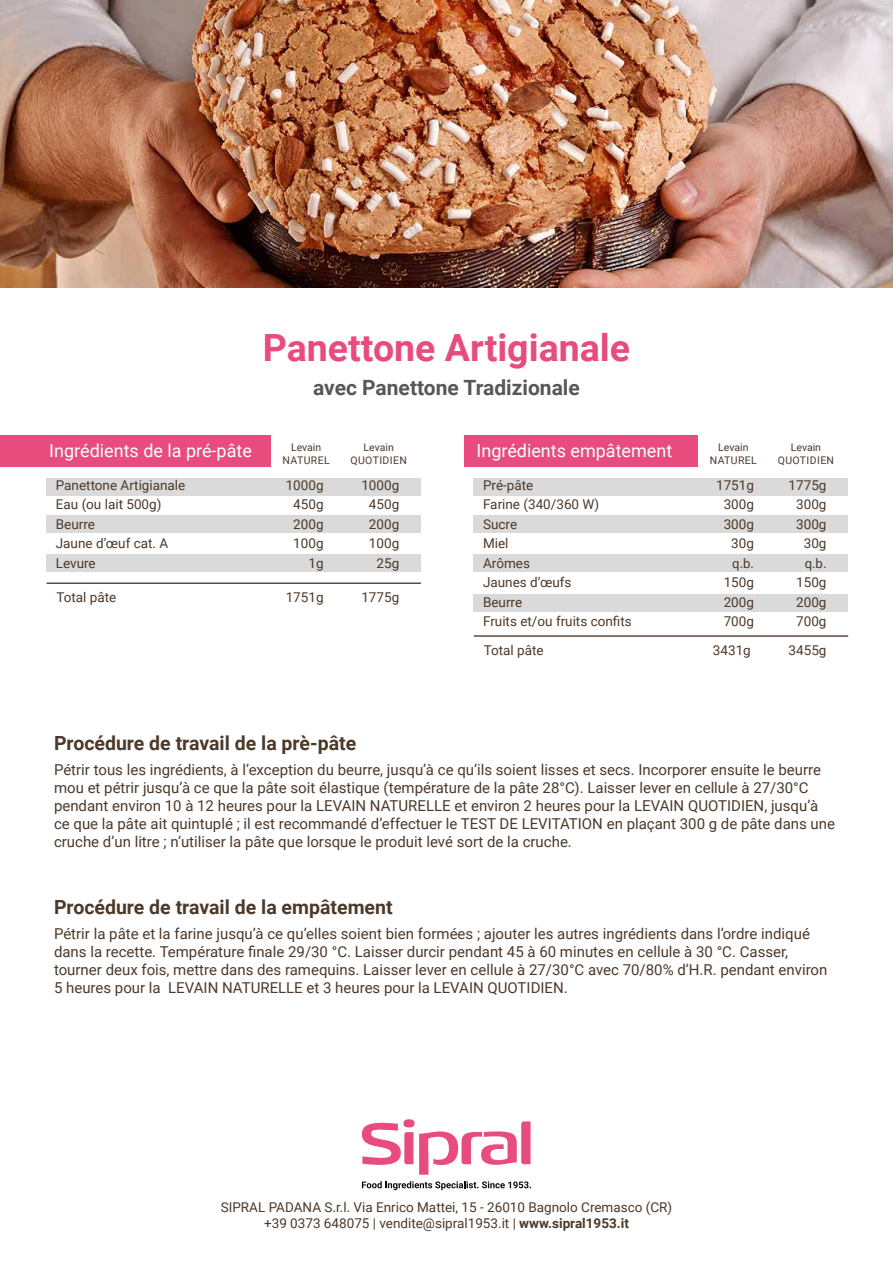
<style>
.page{position:relative;width:893px;height:1263px;background:#fff}
.page>*{position:absolute;margin:0;border:0;box-sizing:border-box;transform-origin:0 0}
.t1{font:700 37.5px "Roboto";color:#e84b7e}
.t2{font:700 21px "Roboto";color:#575756}
.t3{font:700 19.5px "Roboto";color:#4c3929}
.t4{font:18px "Roboto";color:#fff}
.t5{font:15px/18px "Roboto";color:#4c3929}
.t6{font:13.5px/19.5px "Roboto";color:#4c3929;text-align:right}
.t7{font:13.05px "Roboto";color:#4c3929}
.t8{font:10.5px/12.1px "Roboto";letter-spacing:.03em;color:#4b3929;text-align:center}
.t9{font:10.5px/12.1px "Roboto";color:#4b3929;text-align:center}
.s1{font-weight:700}
</style>
<div class="page">
<div style="left:47px;top:554px;width:374px;height:18px;background:#dadada"></div>
<div style="left:474px;top:554px;width:374px;height:18px;background:#dadada"></div>
<div style="left:474px;top:594px;width:374px;height:18px;background:#dadada"></div>
<div style="left:47px;top:478px;width:374px;height:18px;background:#dadada"></div>
<div style="left:474px;top:478px;width:374px;height:18px;background:#dadada"></div>
<div style="left:47px;top:515px;width:374px;height:18px;background:#dadada"></div>
<div style="left:474px;top:515px;width:374px;height:18px;background:#dadada"></div>
<div style="left:0;top:435px;width:271px;height:32px;background:#e84b7e"></div>
<div style="left:465px;top:435px;width:233px;height:32px;background:#e84b7e"></div>
<hr style="left:47px;top:582px;width:374px;height:2px;background:#4c3929">
<hr style="left:474px;top:635px;width:374px;height:2px;background:#4c3929">
<svg style="left:362px;top:1122px;width:51px;height:43px"></svg>
<div style="left:403px;top:1119px;width:12px;height:8px;background:#e84b7e;border-radius:50%"></div>
<svg style="left:419px;top:1121px;width:111px;height:54px"></svg>
<svg style="left:362px;top:1181px;width:169px;height:9px"></svg>
<img style="left:0;top:0;width:893px;height:287px">
<h1 class="t1" style="left:263px;top:321px;width:369px">Panettone Artigianale</h1>
<h2 class="t2" style="left:313px;top:373px;width:268px">avec Panettone Tradizionale</h2>
<p class="t4" style="left:49px;top:438px;width:204px">Ingrédients de la pré-pâte</p>
<p class="t4" style="left:476px;top:438px;width:197px">Ingrédients empâtement</p>
<p class="t6" style="left:56px;top:475px;width:131px;text-align:left">Panettone Artigianale<br>Eau (ou lait 500g)<br>Beurre<br>Jaune d’œuf cat. A<br>Levure</p>
<p class="t6" style="left:483px;top:475px;width:150px;text-align:left">Pré-pâte<br>Farine (340/360 W)<br>Sucre<br>Miel<br>Arômes<br>Jaunes d’œufs<br>Beurre<br>Fruits et/ou fruits confits</p>
<p class="t9" style="left:283px;top:441px;width:49px">Levain<br>NATUREL</p>
<p class="t9" style="left:710px;top:441px;width:49px">Levain<br>NATUREL</p>
<p class="t8" style="left:351px;top:441px;width:58px">Levain<br>QUOTIDIEN</p>
<p class="t8" style="left:778px;top:441px;width:58px">Levain<br>QUOTIDIEN</p>
<p class="t6" style="left:361px;top:475px;width:39px">1000g<br>450g<br>200g<br>100g<br>25g</p>
<p class="t6" style="left:789px;top:474px;width:39px">1775g<br>300g<br>300g<br>30g</p>
<p class="t6" style="left:796px;top:572px;width:32px;text-align:justify">150g 200g 700g</p>
<p class="t6" style="left:286px;top:475px;width:39px">1000g<br>450g<br>200g<br>100g<br>1g</p>
<p class="t6" style="left:716px;top:475px;width:39px">1751g<br>300g<br>300g<br>30g</p>
<p class="t6" style="left:724px;top:572px;width:32px;text-align:justify">150g 200g 700g</p>
<p class="t7" style="left:732px;top:554px;width:23px">q.b.</p>
<p class="t7" style="left:805px;top:554px;width:23px">q.b.</p>
<p class="t6" style="left:56px;top:587px;width:61px">Total pâte</p>
<p class="t6" style="left:286px;top:587px;width:39px">1751g</p>
<p class="t6" style="left:361px;top:587px;width:39px">1775g</p>
<h3 class="t3" style="left:54px;top:729px;width:304px">Procédure de travail de la prè-pâte</h3>
<p class="t6" style="left:484px;top:640px;width:61px">Total pâte</p>
<p class="t6" style="left:713px;top:640px;width:39px">3431g</p>
<p class="t6" style="left:789px;top:640px;width:39px">3455g</p>
<p class="t5" style="left:54px;top:760px;width:783px">Pétrir tous les ingrédients, à l’exception du beurre, jusqu’à ce qu’ils soient lisses et secs. Incorporer ensuite le beurre mou et pétrir jusqu’à ce que la pâte soit élastique (température de la pâte 28°C). Laisser lever en cellule à 27/30°C pendant environ 10 à 12 heures pour la LEVAIN NATURELLE et environ 2 heures pour la LEVAIN QUOTIDIEN, jusqu’à ce que la pâte ait quintuplé ; il est recommandé d’effectuer le TEST DE LEVITATION en plaçant 300 g de pâte dans une cruche d’un litre ; n’utiliser la pâte que lorsque le produit levé sort de la cruche.</p>
<h3 class="t3" style="left:54px;top:893px;width:340px">Procédure de travail de la empâtement</h3>
<p class="t5" style="left:54px;top:924px;width:775px">Pétrir la pâte et la farine jusqu’à ce qu’elles soient bien formées ; ajouter les autres ingrédients dans l’ordre indiqué dans la recette. Température finale 29/30 °C. Laisser durcir pendant 45 à 60 minutes en cellule à 30 °C. Casser, tourner deux fois, mettre dans des ramequins. Laisser lever en cellule à 27/30°C avec 70/80% d’H.R. pendant environ 5 heures pour la LEVAIN NATURELLE et 3 heures pour la LEVAIN QUOTIDIEN.</p>
<p class="t6" style="left:221px;top:1198px;width:453px;line-height:16.2px;text-align:center">SIPRAL PADANA S.r.l. Via Enrico Mattei, 15 - 26010 Bagnolo Cremasco (CR) +39 0373 648075 | vendite@sipral1953.it | <span class="s1">www.sipral1953.it</span></p>
</div>
